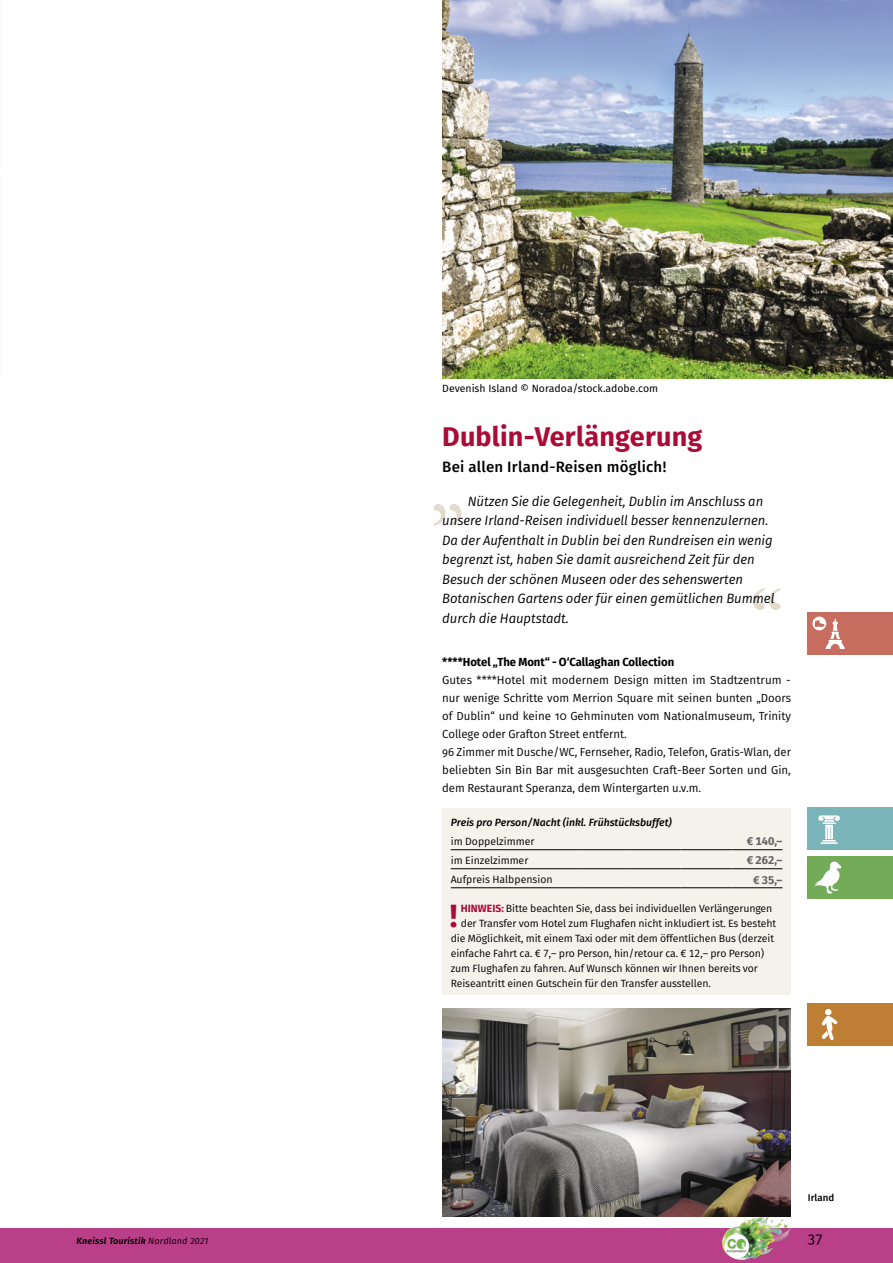
<style>
.page{position:relative;width:893px;height:1263px;background:#fff}
.page>*{position:absolute;margin:0;border:0;box-sizing:border-box;transform-origin:0 0}
._03_Hinweis_Wichtig{font:700 32.1px "Fira Sans";color:#a90c36}
._01a_Überschrift_1_R{font:700 27px "Fira Sans";letter-spacing:.005em;color:#a90c36}
._01b_Unterüberschrif{font:500 15px "Fira Sans";letter-spacing:.015em;color:#000}
.Pagina_lb{font:15px "Fira Sans";color:#000}
._01d_Einleitungstext{font:italic 13.5px/19.5px "Fira Sans";color:#000}
._02_Reiseverlauf{font:11.7px/18px "Fira Sans";color:#000;text-align:justify}
._02_Reiseverlauf-2{font:11.7px/18px "Fira Sans";color:#000;text-align:justify;scale:.96 1}
._02_Reiseverlauf-3{font:700 11.7px "Fira Sans";color:#000}
._03_book_Text{font:700 11.25px "Fira Sans";color:#636363}
._03_Hinweis_Wichtig-2{font:10.5px "Fira Sans";letter-spacing:-.01em;color:#000}
._03_book_Text-2{font:10.5px "Fira Sans";color:#000}
._03_medium_italic_St{font:italic 500 10.5px "Fira Sans";color:#000}
._04_Bildlegende__Bil{font:10.5px "Fira Sans";color:#000}
.Rubrik_lb{font:500 9.75px "Fira Sans";color:#000}
.Fusszeile_bold_itali{font:italic 600 9px "Fira Sans";letter-spacing:.02em;color:#000}
.s1{font-weight:700;color:#a90c36}
.s2{font-weight:400}
</style>
<div class="page">
<div style="left:0;top:1229px;width:893px;height:34px;background:#b93f88"></div>
<div style="left:808px;top:808px;width:85px;height:42px;background:#7ab4b8"></div>
<svg style="left:818px;top:815px;width:22px;height:29px"></svg>
<div style="left:808px;top:856px;width:85px;height:43px;background:#73ab59"></div>
<svg style="left:815px;top:861px;width:27px;height:33px"></svg>
<div style="left:808px;top:612px;width:85px;height:43px;background:#c66d60"></div>
<svg style="left:812px;top:616px;width:33px;height:33px"></svg>
<svg style="left:753px;top:588px;width:28px;height:22px"></svg>
<svg style="left:433px;top:504px;width:28px;height:22px"></svg>
<div style="left:442px;top:808px;width:349px;height:90px;background:#f5f1eb"></div>
<hr style="left:451px;top:849px;width:127px;height:1px;background:#000">
<hr style="left:578px;top:849px;width:51px;height:1px;background:#000">
<hr style="left:629px;top:849px;width:51px;height:1px;background:#000">
<hr style="left:680px;top:849px;width:51px;height:1px;background:#000">
<hr style="left:731px;top:849px;width:51px;height:1px;background:#000">
<hr style="left:451px;top:868px;width:127px;height:1px;background:#000">
<hr style="left:578px;top:868px;width:51px;height:1px;background:#000">
<hr style="left:629px;top:868px;width:51px;height:1px;background:#000">
<hr style="left:680px;top:868px;width:51px;height:1px;background:#000">
<hr style="left:731px;top:868px;width:51px;height:1px;background:#000">
<hr style="left:451px;top:887px;width:127px;height:1px;background:#000">
<hr style="left:578px;top:887px;width:51px;height:1px;background:#000">
<hr style="left:629px;top:887px;width:51px;height:1px;background:#000">
<hr style="left:680px;top:887px;width:51px;height:1px;background:#000">
<hr style="left:731px;top:887px;width:51px;height:1px;background:#000">
<div style="left:442px;top:894px;width:349px;height:101px;background:#f5f1eb"></div>
<img style="left:442px;top:1008px;width:349px;height:208px">
<img style="left:442px;top:0;width:451px;height:378px">
<svg style="left:722px;top:1225px;width:39px;height:35px"></svg>
<img style="left:723px;top:1216px;width:68px;height:42px">
<div style="left:808px;top:1003px;width:85px;height:43px;background:#be7e33"></div>
<svg style="left:821px;top:1009px;width:16px;height:31px"></svg>
<p class="_04_Bildlegende__Bil" style="left:442px;top:380px;width:217px">Devenish Island © Noradoa/stock.adobe.com</p>
<p class="_01a_Überschrift_1_R" style="left:442px;top:414px;width:261px">Dublin-Verlängerung</p>
<p class="_01b_Unterüberschrif" style="left:442px;top:454px;width:226px">Bei allen Irland-Reisen möglich!</p>
<p class="_01d_Einleitungstext" style="left:442px;top:491px;width:334px;text-indent:26px">Nützen Sie die Gelegenheit, Dublin im Anschluss an unsere Irland-Reisen individuell besser kennenzulernen.<br>Da der Aufenthalt in Dublin bei den Rundreisen ein wenig begrenzt ist, haben Sie damit ausreichend Zeit für den Besuch der schönen Museen oder des sehenswerten Botanischen Gartens oder für einen gemütlichen Bummel durch die Hauptstadt.</p>
<p class="_02_Reiseverlauf-3" style="left:442px;top:652px;width:233px">****Hotel „The Mont“ - O‘Callaghan Collection</p>
<p class="_02_Reiseverlauf" style="left:442px;top:671px;width:350px">Gutes ****Hotel mit modernem Design mitten im Stadtzentrum - nur wenige Schritte vom Merrion Square mit seinen bunten „Doors of Dublin“ und keine 10 Gehminuten vom Nationalmuseum, Trinity College oder Grafton Street entfernt.</p>
<p class="_02_Reiseverlauf-2" style="left:442px;top:743px;width:365px">96 Zimmer mit Dusche/WC, Fernseher, Radio, Telefon, Gratis-Wlan, der beliebten Sin Bin Bar mit ausgesuchten Craft-Beer Sorten und Gin, dem Restaurant Speranza, dem Wintergarten u.v.m.</p>
<p class="_03_medium_italic_St" style="left:451px;top:814px;width:223px">Preis pro Person/Nacht (inkl. Frühstücksbuffet)</p>
<p class="_03_book_Text-2" style="left:451px;top:833px;width:85px">im Doppelzimmer</p>
<p class="_03_book_Text" style="left:747px;top:832px;width:37px">€ 140,–</p>
<p class="_03_book_Text-2" style="left:451px;top:852px;width:79px">im Einzelzimmer</p>
<p class="_03_book_Text" style="left:747px;top:851px;width:37px">€ 262,–</p>
<p class="_03_book_Text-2" style="left:451px;top:871px;width:103px">Aufpreis Halbpension</p>
<p class="_03_book_Text" style="left:753px;top:870px;width:31px">€ 35,–</p>
<p class="_03_Hinweis_Wichtig" style="left:450px;top:889px;width:9px">!</p>
<p class="_03_Hinweis_Wichtig-2" style="left:461px;top:901px;width:313px"><span class="s1">HINWEIS:</span> Bitte beachten Sie, dass bei individuellen Verlängerungen</p>
<p class="_03_Hinweis_Wichtig-2" style="left:461px;top:916px;width:317px">der Transfer vom Hotel zum Flughafen nicht inkludiert ist. Es besteht</p>
<p class="_03_Hinweis_Wichtig-2" style="left:451px;top:931px;width:325px">die Möglichkeit, mit einem Taxi oder mit dem öffentlichen Bus (derzeit</p>
<p class="_03_Hinweis_Wichtig-2" style="left:451px;top:946px;width:315px">einfache Fahrt ca. € 7,– pro Person, hin/retour ca. € 12,– pro Person)</p>
<p class="_03_Hinweis_Wichtig-2" style="left:451px;top:961px;width:309px">zum Flughafen zu fahren. Auf Wunsch können wir Ihnen bereits vor</p>
<p class="_03_Hinweis_Wichtig-2" style="left:451px;top:976px;width:262px">Reiseantritt einen Gutschein für den Transfer ausstellen.</p>
<p class="Rubrik_lb" style="left:808px;top:1190px;width:28px">Irland</p>
<p class="Fusszeile_bold_itali" style="left:77px;top:1233px;width:133px">Kneissl Touristik <span class="s2">Nordland 2021</span></p>
<p class="Pagina_lb" style="left:808px;top:1227px;width:16px">37</p>
</div>
